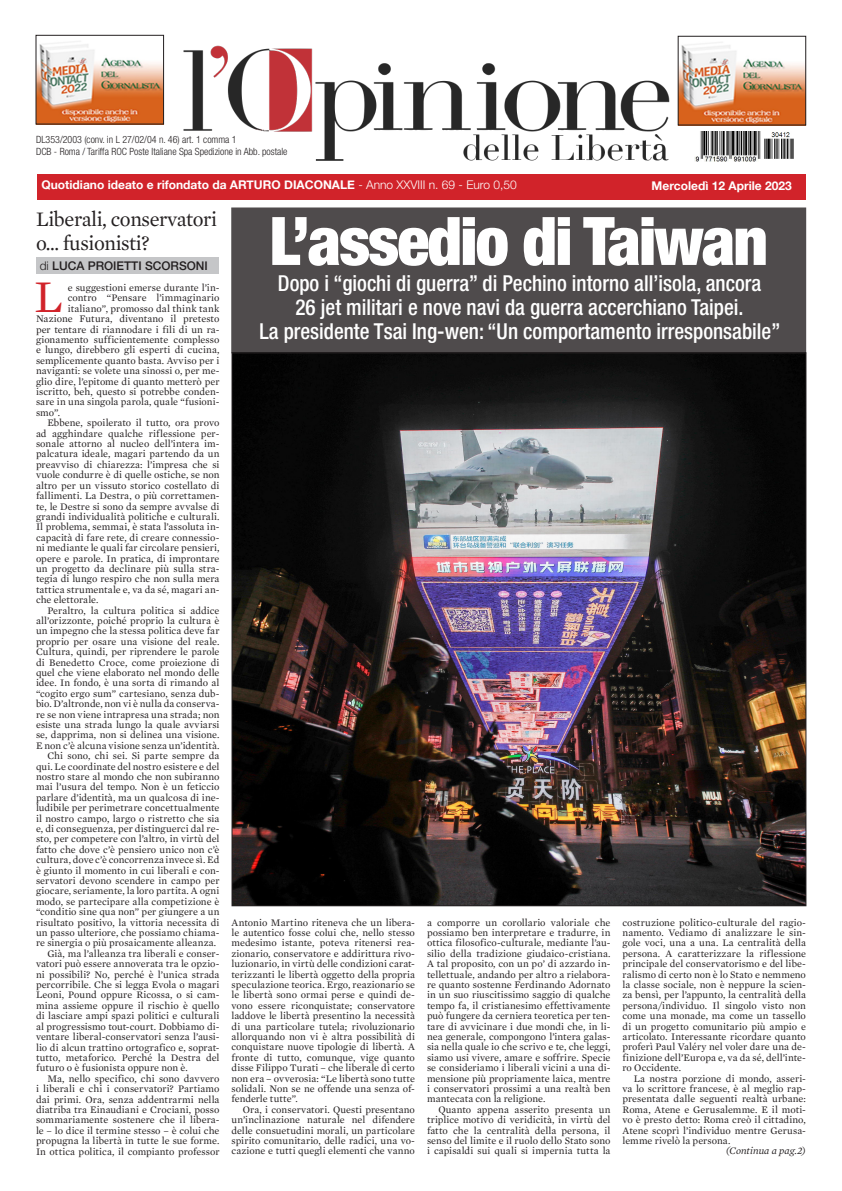
<style>
.page{position:relative;width:842px;height:1191px;background:#fff}
.page>*{position:absolute;margin:0;border:0;box-sizing:border-box;transform-origin:0 0}
.t1{font:900 condensed 67px "Helvetica Neue LT Std";letter-spacing:-.03em;color:#fff}
.t2{font:46.2px "Mercury Text G1";color:#d1232a}
.t3{font:500 condensed 22px "Helvetica Neue LT Std";color:#fff;scale:.96 1}
.t4{font:21px/24px "Mercury Text G1";letter-spacing:-.02em;color:#231f20}
.t5{font:700 12px "Helvetica Neue";color:#fff}
.t6{font:500 12px "Helvetica Neue";color:#231f20}
.t7{font:10.2px/10.4px "Mercury Text G1";letter-spacing:.005em;color:#231f20;text-align:justify}
.t8{font:italic 10.2px "Mercury Text G1";letter-spacing:.005em;color:#231f20}
.t9{font:300 condensed 10px "Helvetica Neue LT Std";color:#231f20}
.s1{font-weight:300}
</style>
<div class="page">
<img style="left:38px;top:41px;width:124px;height:81px">
<div style="left:36px;top:35px;width:128px;height:89px;border:1px solid #231f20"></div>
<img style="left:183px;top:45px;width:487px;height:116px">
<div style="left:36px;top:174px;width:769px;height:25px;background:#d1232a"></div>
<div style="left:36px;top:258px;width:183px;height:16px;background:#c5c6c8"></div>
<img style="left:694px;top:132px;width:100px;height:30px">
<img style="left:680px;top:42px;width:124px;height:81px">
<div style="left:678px;top:36px;width:128px;height:89px;border:1px solid #231f20"></div>
<img style="left:233px;top:354px;width:571px;height:550px">
<div style="left:232px;top:208px;width:574px;height:145px;background:#4f4b4c"></div>
<div style="left:231px;top:207px;width:575px;height:146px;border:1px solid #231f20"></div>
<p class="t9" style="left:36px;top:134px;width:202px">DL353/2003 (conv. in L 27/02/04 n. 46) art. 1 comma 1</p>
<p class="t9" style="left:36px;top:146px;width:253px">DCB - Roma / Tariffa ROC Poste Italiane Spa Spedizione in Abb. postale</p>
<p class="t5" style="left:41px;top:177px;width:477px">Quotidiano ideato e rifondato da ARTURO DIACONALE <span class="s1">- Anno XXVIII n. 69 - Euro 0,50</span></p>
<p class="t5" style="left:652px;top:178px;width:142px">Mercoledì 12 Aprile 2023</p>
<p class="t4" style="left:36px;top:207px;width:183px">Liberali, conservatori o... fusionisti?</p>
<p class="t6" style="left:40px;top:259px;width:170px"><span class="s1">di</span> LUCA PROIETTI SCORSONI</p>
<p class="t2" style="left:34px;top:269px;width:30px">L</p>
<p class="t7" style="left:68px;top:282px;width:153px">e suggestioni emerse durante l’in-</p>
<p class="t7" style="left:68px;top:293px;width:153px">contro “Pensare l’immaginario</p>
<p class="t7" style="left:68px;top:303px;width:153px">italiano”, promosso dal think tank</p>
<p class="t7" style="left:36px;top:314px;width:185px">Nazione Futura, diventano il pretesto</p>
<p class="t7" style="left:36px;top:324px;width:185px">per tentare di riannodare i fili di un ra-</p>
<p class="t7" style="left:36px;top:334px;width:185px">gionamento sufficientemente complesso</p>
<p class="t7" style="left:36px;top:345px;width:185px">e lungo, direbbero gli esperti di cucina,</p>
<p class="t7" style="left:36px;top:355px;width:185px">semplicemente quanto basta. Avviso per i</p>
<p class="t7" style="left:36px;top:366px;width:185px">naviganti: se volete una sinossi o, per me-</p>
<p class="t7" style="left:36px;top:376px;width:185px">glio dire, l’epitome di quanto metterò per</p>
<p class="t7" style="left:36px;top:386px;width:185px">iscritto, beh, questo si potrebbe conden-</p>
<p class="t7" style="left:36px;top:397px;width:185px">sare in una singola parola, quale “fusioni-</p>
<p class="t7" style="left:36px;top:407px;width:26px">smo”.</p>
<p class="t7" style="left:36px;top:418px;width:185px;text-indent:11px">Ebbene, spoilerato il tutto, ora provo ad agghindare qualche riflessione per&shy;sonale attorno al nucleo dell’intera im&shy;palcatura ideale, magari partendo da un preavviso di chiarezza: l’impresa che si vuole condurre è di quelle ostiche, se non altro per un vissuto storico costellato di fallimenti. La Destra, o più correttamen&shy;te, le Destre si sono da sempre avvalse di grandi individualità politiche e culturali.<br>Il problema, semmai, è stata l’assoluta in&shy;capacità di fare rete, di creare connessio&shy;ni mediante le quali far circolare pensieri, opere e parole. In pratica, di improntare un progetto da declinare più sulla stra&shy;tegia di lungo respiro che non sulla mera tattica strumentale e, va da sé, magari an&shy;che elettorale.</p>
<p class="t7" style="left:36px;top:605px;width:185px;text-indent:11px">Peraltro, la cultura politica si addice all’orizzonte, poiché proprio la cultura è un impegno che la stessa politica deve far proprio per osare una visione del reale.<br>Cultura, quindi, per riprendere le parole di Benedetto Croce, come proiezione di quel che viene elaborato nel mondo delle idee. In fondo, è una sorta di rimando al “cogito ergo sum” cartesiano, senza dub&shy;bio. D’altronde, non vi è nulla da conserva&shy;re se non viene intrapresa una strada; non esiste una strada lungo la quale avviarsi se, dapprima, non si delinea una visione.<br>E non c’è alcuna visione senza un’identità.</p>
<p class="t7" style="left:36px;top:750px;width:185px;text-indent:11px">Chi sono, chi sei. Si parte sempre da qui. Le coordinate del nostro esistere e del nostro stare al mondo che non subiranno mai l’usura del tempo. Non è un feticcio parlare d’identità, ma un qualcosa di ine&shy;ludibile per perimetrare concettualmente il nostro campo, largo o ristretto che sia e, di conseguenza, per distinguerci dal re&shy;sto, per competere con l’altro, in virtù del fatto che dove c’è pensiero unico non c’è cultura, dove c’è concorrenza invece sì. Ed è giunto il momento in cui liberali e con&shy;servatori devono scendere in campo per giocare, seriamente, la loro partita. A ogni modo, se partecipare alla competizione è “conditio sine qua non” per giungere a un risultato positivo, la vittoria necessita di un passo ulteriore, che possiamo chiama&shy;re sinergia o più prosaicamente alleanza.</p>
<p class="t7" style="left:36px;top:948px;width:185px;text-indent:11px">Già, ma l’alleanza tra liberali e conser&shy;vatori può essere annoverata tra le opzio&shy;ni possibili? No, perché è l’unica strada percorribile. Che si legga Evola o magari Leoni, Pound oppure Ricossa, o si cam&shy;mina assieme oppure il rischio è quello di lasciare ampi spazi politici e culturali al progressismo tout-court. Dobbiamo di&shy;ventare liberal-conservatori senza l’ausi&shy;lio di alcun trattino ortografico e, soprat&shy;tutto, metaforico. Perché la Destra del futuro o è fusionista oppure non è.</p>
<p class="t7" style="left:36px;top:1073px;width:185px;text-indent:11px">Ma, nello specifico, chi sono davvero i liberali e chi i conservatori? Partiamo dai primi. Ora, senza addentrarmi nella diatriba tra Einaudiani e Crociani, posso sommariamente sostenere che il libera&shy;le – lo dice il termine stesso – è colui che propugna la libertà in tutte le sue forme.<br>In ottica politica, il compianto professor</p>
<p class="t1" style="left:269px;top:200px;width:500px">L’assedio di Taiwan</p>
<p class="t3" style="left:278px;top:270px;width:505px">Dopo i “giochi di guerra” di Pechino intorno all’isola, ancora</p>
<p class="t3" style="left:295px;top:294px;width:468px">26 jet militari e nove navi da guerra accerchiano Taipei.</p>
<p class="t3" style="left:259px;top:318px;width:544px">La presidente Tsai Ing-wen: “Un comportamento irresponsabile”</p>
<p class="t7" style="left:231px;top:917px;width:185px">Antonio Martino riteneva che un libera&shy;le autentico fosse colui che, nello stesso medesimo istante, poteva ritenersi rea&shy;zionario, conservatore e addirittura rivo&shy;luzionario, in virtù delle condizioni carat&shy;terizzanti le libertà oggetto della propria speculazione teorica. Ergo, reazionario se le libertà sono ormai perse e quindi de&shy;vono essere riconquistate; conservatore laddove le libertà presentino la necessità di una particolare tutela; rivoluzionario allorquando non vi è altra possibilità di conquistare nuove tipologie di libertà. A fronte di tutto, comunque, vige quanto disse Filippo Turati – che liberale di certo non era – ovverosia: “Le libertà sono tutte solidali. Non se ne offende una senza of&shy;fenderle tutte”.</p>
<p class="t7" style="left:231px;top:1104px;width:185px;text-indent:11px">Ora, i conservatori. Questi presentano un’inclinazione naturale nel difendere delle consuetudini morali, un particolare spirito comunitario, delle radici, una vo&shy;cazione e tutti quegli elementi che vanno</p>
<p class="t7" style="left:427px;top:917px;width:185px">a comporre un corollario valoriale che possiamo ben interpretare e tradurre, in ottica filosofico-culturale, mediante l’au&shy;silio della tradizione giudaico-cristiana.<br>A tal proposito, con un po’ di azzardo in&shy;tellettuale, andando per altro a rielabora&shy;re quanto sostenne Ferdinando Adornato in un suo riuscitissimo saggio di qualche tempo fa, il cristianesimo effettivamente può fungere da cerniera teoretica per ten&shy;tare di avvicinare i due mondi che, in li&shy;nea generale, compongono l’intera galas&shy;sia nella quale io che scrivo e te, che leggi, siamo usi vivere, amare e soffrire. Specie se consideriamo i liberali vicini a una di&shy;mensione più propriamente laica, mentre i conservatori prossimi a una realtà ben mantecata con la religione.</p>
<p class="t7" style="left:427px;top:1104px;width:185px;text-indent:11px">Quanto appena asserito presenta un triplice motivo di veridicità, in virtù del fatto che la centralità della persona, il senso del limite e il ruolo dello Stato sono i capisaldi sui quali si impernia tutta la</p>
<p class="t7" style="left:622px;top:917px;width:185px">costruzione politico-culturale del ragio&shy;namento. Vediamo di analizzare le sin&shy;gole voci, una a una. La centralità della persona. A caratterizzare la riflessione principale del conservatorismo e del libe&shy;ralismo di certo non è lo Stato e nemmeno la classe sociale, non è neppure la scien&shy;za bensì, per l’appunto, la centralità della persona/individuo. Il singolo visto non come una monade, ma come un tassello di un progetto comunitario più ampio e articolato. Interessante ricordare quanto proferì Paul Valéry nel voler dare una de&shy;finizione dell’Europa e, va da sé, dell’inte&shy;ro Occidente.</p>
<p class="t7" style="left:622px;top:1073px;width:185px;text-indent:11px">La nostra porzione di mondo, asseri&shy;va lo scrittore francese, è al meglio rap&shy;presentata dalle seguenti realtà urbane:<br>Roma, Atene e Gerusalemme. E il moti&shy;vo è presto detto: Roma creò il cittadino, Atene scoprì l’individuo mentre Gerusa&shy;lemme rivelò la persona.</p>
<p class="t8" style="left:726px;top:1145px;width:81px">(Continua a pag.2)</p>
</div>
